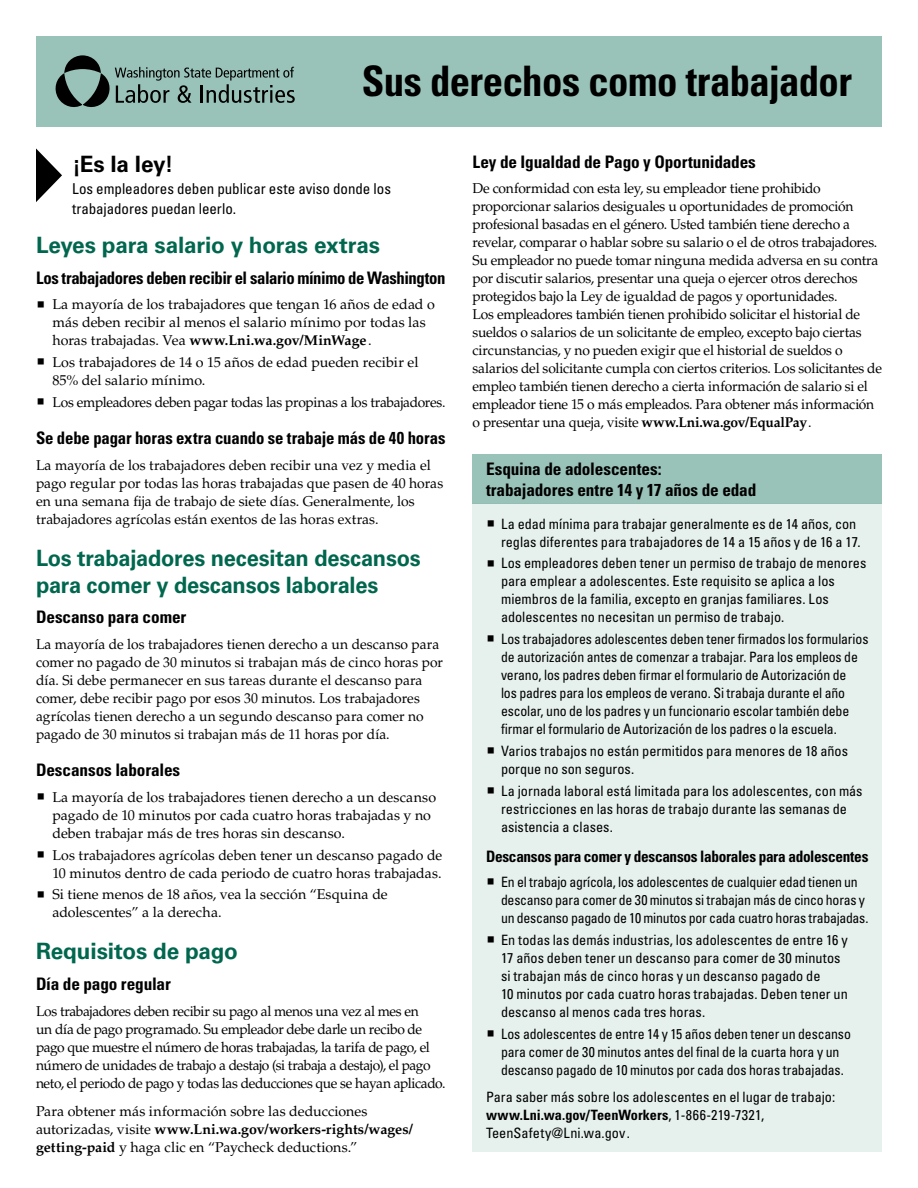
<style>
.page{position:relative;width:918px;height:1188px;background:#fff}
.page>*{position:absolute;margin:0;border:0;box-sizing:border-box;transform-origin:0 0}
.Title__H1{font:700 condensed 42px "Univers LT Std";letter-spacing:-.015em;color:#000}
.Section_Head__H2{font:700 22.5px/27px "Univers LT Std";letter-spacing:-.01em;color:#00674e}
.It_s_the_Law__H2{font:700 22.5px "Univers LT Std";letter-spacing:-.005em;color:#000}
.Subhead_Level_1__H3{font:700 condensed 17.25px "Univers LT Std";letter-spacing:-.01em;color:#000}
.Box_Header__H2__-_9{font:700 condensed 17.25px/21px "Univers LT Std";letter-spacing:-.01em;color:#000}
.Box_Subhead__H3__-_9{font:700 condensed 15.75px "Univers LT Std";letter-spacing:-.02em;color:#000}
.Employers_Must_Post{font:condensed 15px/19.5px "Univers LT Std";letter-spacing:-.005em;color:#000}
.Body_-_9_5{font:14.25px/18px "Palatino LT Std";letter-spacing:-.005em;color:#000}
.Box_Body_-_9_5{font:condensed 14.25px/18px "Univers LT Std";letter-spacing:-.005em;color:#000}
.Body_-_9_5-2{font:14.25px/18px "Palatino LT Std";letter-spacing:-.03em;color:#000}
.s1{font-weight:700}
</style>
<div class="page">
<div style="left:36px;top:36px;width:846px;height:90px;background:#99c2b8"></div>
<svg style="left:56px;top:55px;width:239px;height:52px"></svg>
<svg style="left:36px;top:148px;width:26px;height:54px"></svg>
<div style="left:472px;top:454px;width:410px;height:51px;background:#99c2b8"></div>
<hr style="left:472px;top:504px;width:410px;height:1px;background:#000">
<div style="left:472px;top:505px;width:410px;height:56px;background:#e6f0ed"></div>
<div style="left:472px;top:545px;width:410px;height:92px;background:#e6f0ed"></div>
<div style="left:472px;top:620px;width:410px;height:129px;background:#e6f0ed"></div>
<div style="left:472px;top:732px;width:410px;height:56px;background:#e6f0ed"></div>
<div style="left:472px;top:772px;width:410px;height:74px;background:#e6f0ed"></div>
<div style="left:472px;top:838px;width:410px;height:39px;background:#e6f0ed"></div>
<div style="left:472px;top:863px;width:410px;height:75px;background:#e6f0ed"></div>
<div style="left:472px;top:921px;width:410px;height:110px;background:#e6f0ed"></div>
<div style="left:472px;top:1015px;width:410px;height:74px;background:#e6f0ed"></div>
<div style="left:472px;top:1078px;width:410px;height:74px;background:#e6f0ed"></div>
<h1 class="Title__H1" style="left:362px;top:56px;width:492px">Sus derechos como trabajador</h1>
<h2 class="It_s_the_Law__H2" style="left:72px;top:151px;width:103px">¡Es la ley!</h2>
<p class="Employers_Must_Post" style="left:72px;top:179px;width:321px">Los empleadores deben publicar este aviso donde los trabajadores puedan leerlo.</p>
<h2 class="Section_Head__H2" style="left:36px;top:232px;width:346px">Leyes para salario y horas extras</h2>
<h3 class="Subhead_Level_1__H3" style="left:36px;top:267px;width:411px">Los trabajadores deben recibir el salario mínimo de Washington</h3>
<p class="Body_-_9_5" style="left:52px;top:295px;width:384px">La mayoría de los trabajadores que tengan 16 años de edad o más deben recibir al menos el salario mínimo por todas las horas trabajadas. Vea <span class="s1">www.Lni.wa.gov/MinWage</span>.</p>
<p class="Body_-_9_5" style="left:52px;top:353px;width:368px">Los trabajadores de 14 o 15 años de edad pueden recibir el<br>85% del salario mínimo.</p>
<p class="Body_-_9_5" style="left:52px;top:393px;width:394px">Los empleadores deben pagar todas las propinas a los trabajadores.</p>
<h3 class="Subhead_Level_1__H3" style="left:36px;top:427px;width:411px">Se debe pagar horas extra cuando se trabaje más de 40 horas</h3>
<p class="Body_-_9_5" style="left:36px;top:456px;width:409px">La mayoría de los trabajadores deben recibir una vez y media el pago regular por todas las horas trabajadas que pasen de 40 horas en una semana fija de trabajo de siete días. Generalmente, los trabajadores agrícolas están exentos de las horas extras.</p>
<h2 class="Section_Head__H2" style="left:36px;top:544px;width:386px">Los trabajadores necesitan descansos para comer y descansos laborales</h2>
<h3 class="Subhead_Level_1__H3" style="left:36px;top:607px;width:152px">Descanso para comer</h3>
<p class="Body_-_9_5" style="left:36px;top:635px;width:408px">La mayoría de los trabajadores tienen derecho a un descanso para comer no pagado de 30 minutos si trabajan más de cinco horas por día. Si debe permanecer en sus tareas durante el descanso para comer, debe recibir pago por esos 30 minutos. Los trabajadores agrícolas tienen derecho a un segundo descanso para comer no pagado de 30 minutos si trabajan más de 11 horas por día.</p>
<h3 class="Subhead_Level_1__H3" style="left:36px;top:760px;width:146px">Descansos laborales</h3>
<p class="Body_-_9_5" style="left:52px;top:788px;width:385px">La mayoría de los trabajadores tienen derecho a un descanso pagado de 10 minutos por cada cuatro horas trabajadas y no deben trabajar más de tres horas sin descanso.</p>
<p class="Body_-_9_5" style="left:52px;top:846px;width:391px">Los trabajadores agrícolas deben tener un descanso pagado de<br>10 minutos dentro de cada periodo de cuatro horas trabajadas.</p>
<p class="Body_-_9_5" style="left:52px;top:886px;width:337px">Si tiene menos de 18 años, vea la sección “Esquina de adolescentes” a la derecha.</p>
<h2 class="Section_Head__H2" style="left:36px;top:938px;width:204px">Requisitos de pago</h2>
<h3 class="Subhead_Level_1__H3" style="left:36px;top:973px;width:136px">Día de pago regular</h3>
<p class="Body_-_9_5-2" style="left:36px;top:1002px;width:411px">Los trabajadores deben recibir su pago al menos una vez al mes en<br>un día de pago programado. Su empleador debe darle un recibo de pago que muestre el número de horas trabajadas, la tarifa de pago, el número de unidades de trabajo a destajo (si trabaja a destajo), el pago neto, el periodo de pago y todas las deducciones que se hayan aplicado.</p>
<p class="Body_-_9_5" style="left:36px;top:1102px;width:379px">Para obtener más información sobre las deducciones autorizadas, visite <span class="s1">www.Lni.wa.gov/workers-rights/wages/ getting-paid</span> y haga clic en “Paycheck deductions.”</p>
<h3 class="Subhead_Level_1__H3" style="left:472px;top:151px;width:285px">Ley de Igualdad de Pago y Oportunidades</h3>
<p class="Body_-_9_5" style="left:472px;top:180px;width:411px">De conformidad con esta ley, su empleador tiene prohibido proporcionar salarios desiguales u oportunidades de promoción profesional basadas en el género. Usted también tiene derecho a revelar, comparar o hablar sobre su salario o el de otros trabajadores.<br>Su empleador no puede tomar ninguna medida adversa en su contra por discutir salarios, presentar una queja o ejercer otros derechos protegidos bajo la Ley de igualdad de pagos y oportunidades.<br>Los empleadores también tienen prohibido solicitar el historial de sueldos o salarios de un solicitante de empleo, excepto bajo ciertas circunstancias, y no pueden exigir que el historial de sueldos o salarios del solicitante cumpla con ciertos criterios. Los solicitantes de empleo también tienen derecho a cierta información de salario si el empleador tiene 15 o más empleados. Para obtener más información o presentar una queja, visite <span class="s1">www.Lni.wa.gov/EqualPay</span>.</p>
<h2 class="Box_Header__H2__-_9" style="left:486px;top:458px;width:272px">Esquina de adolescentes:<br>trabajadores entre 14 y 17 años de edad</h2>
<p class="Box_Body_-_9_5" style="left:501px;top:514px;width:361px">La edad mínima para trabajar generalmente es de 14 años, con reglas diferentes para trabajadores de 14 a 15 años y de 16 a 17.</p>
<p class="Box_Body_-_9_5" style="left:501px;top:554px;width:367px">Los empleadores deben tener un permiso de trabajo de menores para emplear a adolescentes. Este requisito se aplica a los miembros de la familia, excepto en granjas familiares. Los adolescentes no necesitan un permiso de trabajo.</p>
<p class="Box_Body_-_9_5" style="left:501px;top:630px;width:369px">Los trabajadores adolescentes deben tener firmados los formularios de autorización antes de comenzar a trabajar. Para los empleos de verano, los padres deben firmar el formulario de Autorización de<br>los padres para los empleos de verano. Si trabaja durante el año escolar, uno de los padres y un funcionario escolar también debe firmar el formulario de Autorización de los padres o la escuela.</p>
<p class="Box_Body_-_9_5" style="left:501px;top:742px;width:349px">Varios trabajos no están permitidos para menores de 18 años porque no son seguros.</p>
<p class="Box_Body_-_9_5" style="left:501px;top:781px;width:363px">La jornada laboral está limitada para los adolescentes, con más restricciones en las horas de trabajo durante las semanas de asistencia a clases.</p>
<h3 class="Box_Subhead__H3__-_9" style="left:486px;top:847px;width:384px">Descansos para comer y descansos laborales para adolescentes</h3>
<p class="Box_Body_-_9_5" style="left:501px;top:873px;width:369px">En el trabajo agrícola, los adolescentes de cualquier edad tienen un descanso para comer de 30 minutos si trabajan más de cinco horas y un descanso pagado de 10 minutos por cada cuatro horas trabajadas.</p>
<p class="Box_Body_-_9_5" style="left:501px;top:931px;width:348px">En todas las demás industrias, los adolescentes de entre 16 y 17 años deben tener un descanso para comer de 30 minutos si trabajan más de cinco horas y un descanso pagado de<br>10 minutos por cada cuatro horas trabajadas. Deben tener un descanso al menos cada tres horas.</p>
<p class="Box_Body_-_9_5" style="left:501px;top:1024px;width:351px">Los adolescentes de entre 14 y 15 años deben tener un descanso para comer de 30 minutos antes del final de la cuarta hora y un descanso pagado de 10 minutos por cada dos horas trabajadas.</p>
<p class="Box_Body_-_9_5" style="left:486px;top:1087px;width:351px">Para saber más sobre los adolescentes en el lugar de trabajo: <span class="s1">www.Lni.wa.gov/TeenWorkers</span>, 1-866-219-7321,<br>TeenSafety@Lni.wa.gov.</p>
</div>
